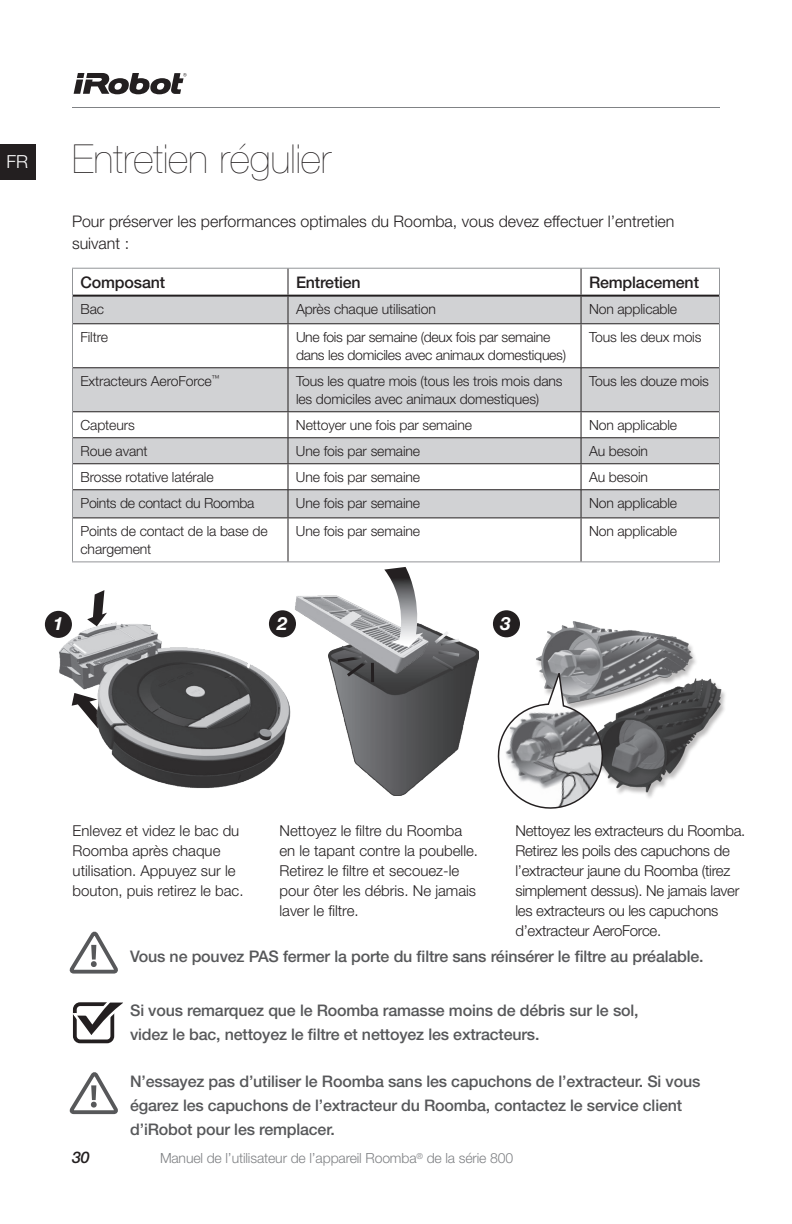
<style>
.page{position:relative;width:792px;height:1224px;background:#fff}
.page>*{position:absolute;margin:0;border:0;box-sizing:border-box;transform-origin:0 0}
.t1{font:200 40px "Helvetica Neue LT Pro";color:#231f20}
.t2{font:italic 700 18.2px "Helvetica Neue LT Pro";color:#fff}
.t3{font:300 18px "Helvetica Neue LT Pro";color:#fff}
.t4{font:500 16px/24px "Helvetica Neue LT Pro";letter-spacing:-.01em;color:#57585a}
.t5{font:300 16px/22px "Helvetica Neue LT Pro";color:#231f20}
.t6{font:500 16px "Helvetica Neue LT Pro";letter-spacing:-.01em;color:#231f20}
.t7{font:italic 500 16px "Helvetica Neue LT Pro";color:#231f20}
.t8{font:300 15px/20px "Helvetica Neue LT Pro";color:#231f20}
.t9{font:300 15px/20px "Helvetica Neue LT Pro";letter-spacing:-.02em;color:#231f20}
.t10{font:300 14px/18px "Helvetica Neue LT Pro";letter-spacing:-.01em;color:#231f20}
.t11{font:300 14px "Helvetica Neue LT Pro";letter-spacing:-.01em;color:#808285}
</style>
<div class="page">
<svg style="left:74px;top:73px;width:113px;height:21px"></svg>
<hr style="left:72px;top:107px;width:648px;height:1px;background:#808285">
<div style="left:0;top:144px;width:36px;height:36px;background:#231f20"></div>
<svg style="left:73px;top:297px;width:646px;height:220px;fill:#d1d2d4"></svg>
<hr style="left:72px;top:268px;width:216px;height:1px;background:#939598">
<hr style="left:288px;top:268px;width:293px;height:1px;background:#939598">
<hr style="left:581px;top:268px;width:139px;height:1px;background:#939598">
<svg style="left:72px;top:269px;width:1px;height:55px"></svg>
<svg style="left:719px;top:269px;width:1px;height:55px"></svg>
<hr style="left:72px;top:324px;width:1px;height:44px;background:#939598">
<hr style="left:719px;top:324px;width:1px;height:44px;background:#939598">
<hr style="left:72px;top:368px;width:1px;height:44px;background:#939598">
<hr style="left:719px;top:368px;width:1px;height:44px;background:#939598">
<svg style="left:72px;top:412px;width:1px;height:106px"></svg>
<svg style="left:719px;top:412px;width:1px;height:106px"></svg>
<hr style="left:72px;top:518px;width:1px;height:43px;background:#939598">
<hr style="left:719px;top:518px;width:1px;height:43px;background:#939598">
<hr style="left:72px;top:561px;width:216px;height:1px;background:#939598">
<hr style="left:288px;top:561px;width:293px;height:1px;background:#939598">
<hr style="left:581px;top:561px;width:139px;height:1px;background:#939598">
<svg style="left:288px;top:269px;width:1px;height:54px"></svg>
<hr style="left:73px;top:323px;width:215px;height:1px;background:#231f20">
<hr style="left:288px;top:323px;width:293px;height:1px;background:#231f20">
<hr style="left:288px;top:324px;width:1px;height:44px;background:#231f20">
<hr style="left:581px;top:323px;width:138px;height:1px;background:#231f20">
<hr style="left:288px;top:368px;width:1px;height:43px;background:#231f20">
<hr style="left:73px;top:411px;width:215px;height:1px;background:#231f20">
<hr style="left:288px;top:411px;width:293px;height:1px;background:#231f20">
<hr style="left:581px;top:411px;width:138px;height:1px;background:#231f20">
<hr style="left:73px;top:463px;width:215px;height:1px;background:#231f20">
<hr style="left:288px;top:463px;width:293px;height:1px;background:#231f20">
<hr style="left:581px;top:463px;width:138px;height:1px;background:#231f20">
<svg style="left:288px;top:412px;width:1px;height:105px"></svg>
<hr style="left:73px;top:517px;width:215px;height:1px;background:#231f20">
<hr style="left:288px;top:517px;width:293px;height:1px;background:#231f20">
<hr style="left:288px;top:518px;width:1px;height:43px;background:#231f20">
<hr style="left:581px;top:517px;width:138px;height:1px;background:#231f20">
<svg style="left:581px;top:269px;width:1px;height:54px"></svg>
<hr style="left:581px;top:324px;width:1px;height:44px;background:#231f20">
<hr style="left:73px;top:367px;width:215px;height:1px;background:#231f20">
<hr style="left:288px;top:367px;width:293px;height:1px;background:#231f20">
<hr style="left:581px;top:367px;width:138px;height:1px;background:#231f20">
<hr style="left:581px;top:368px;width:1px;height:43px;background:#231f20">
<hr style="left:73px;top:437px;width:215px;height:1px;background:#231f20">
<hr style="left:288px;top:437px;width:293px;height:1px;background:#231f20">
<hr style="left:581px;top:437px;width:138px;height:1px;background:#231f20">
<hr style="left:73px;top:489px;width:215px;height:1px;background:#231f20">
<hr style="left:288px;top:489px;width:293px;height:1px;background:#231f20">
<hr style="left:581px;top:489px;width:138px;height:1px;background:#231f20">
<svg style="left:581px;top:412px;width:1px;height:105px"></svg>
<hr style="left:581px;top:518px;width:1px;height:43px;background:#231f20">
<hr style="left:73px;top:295px;width:215px;height:2px;background:#231f20">
<hr style="left:288px;top:295px;width:293px;height:2px;background:#231f20">
<hr style="left:581px;top:295px;width:138px;height:2px;background:#231f20">
<img style="left:54px;top:612px;width:237px;height:176px">
<svg style="left:87px;top:590px;width:20px;height:36px"></svg>
<img style="left:332px;top:643px;width:147px;height:153px">
<img style="left:289px;top:595px;width:144px;height:80px">
<svg style="left:384px;top:567px;width:39px;height:80px"></svg>
<svg style="left:334px;top:644px;width:37px;height:36px"></svg>
<hr style="left:371px;top:663px;width:3px;height:19px;background:#fff">
<svg style="left:429px;top:628px;width:34px;height:45px;background:#7a7a7c"></svg>
<img style="left:492px;top:610px;width:233px;height:188px">
<svg style="left:492px;top:667px;width:117px;height:142px"></svg>
<svg style="left:72px;top:1002px;width:51px;height:41px"></svg>
<svg style="left:70px;top:1072px;width:48px;height:42px"></svg>
<div style="left:493px;top:610px;width:27px;height:27px;background:#231f20;border-radius:50%"></div>
<div style="left:45px;top:611px;width:27px;height:27px;background:#231f20;border-radius:50%"></div>
<div style="left:269px;top:610px;width:27px;height:27px;background:#231f20;border-radius:50%"></div>
<svg style="left:70px;top:932px;width:48px;height:42px"></svg>
<p class="t3" style="left:7px;top:150px;width:23px">FR</p>
<h1 class="t1" style="left:72px;top:135px;width:261px">Entretien régulier</h1>
<p class="t5" style="left:72px;top:210px;width:604px">Pour préserver les performances optimales du Roomba, vous devez effectuer l’entretien suivant :</p>
<p class="t6" style="left:80px;top:272px;width:86px">Composant</p>
<p class="t6" style="left:296px;top:272px;width:66px">Entretien</p>
<p class="t6" style="left:589px;top:272px;width:111px">Remplacement</p>
<p class="t10" style="left:80px;top:299px;width:25px">Bac</p>
<p class="t10" style="left:296px;top:299px;width:141px">Après chaque utilisation</p>
<p class="t10" style="left:589px;top:299px;width:90px">Non applicable</p>
<p class="t10" style="left:80px;top:328px;width:29px">Filtre</p>
<p class="t10" style="left:296px;top:328px;width:272px">Une fois par semaine (deux fois par semaine dans les domiciles avec animaux domestiques)</p>
<p class="t10" style="left:589px;top:328px;width:114px">Tous les deux mois</p>
<p class="t10" style="left:80px;top:372px;width:141px">Extracteurs AeroForce<sup>™</sup></p>
<p class="t10" style="left:296px;top:371px;width:268px">Tous les quatre mois (tous les trois mois dans les domiciles avec animaux domestiques)</p>
<p class="t10" style="left:589px;top:371px;width:121px">Tous les douze mois</p>
<p class="t10" style="left:80px;top:415px;width:56px">Capteurs</p>
<p class="t10" style="left:296px;top:415px;width:178px">Nettoyer une fois par semaine</p>
<p class="t10" style="left:589px;top:415px;width:90px">Non applicable</p>
<p class="t10" style="left:80px;top:441px;width:69px">Roue avant</p>
<p class="t10" style="left:296px;top:441px;width:126px">Une fois par semaine</p>
<p class="t10" style="left:589px;top:441px;width:61px">Au besoin</p>
<p class="t10" style="left:80px;top:467px;width:135px">Brosse rotative latérale</p>
<p class="t10" style="left:296px;top:467px;width:126px">Une fois par semaine</p>
<p class="t10" style="left:589px;top:467px;width:61px">Au besoin</p>
<p class="t10" style="left:80px;top:493px;width:175px">Points de contact du Roomba</p>
<p class="t10" style="left:296px;top:493px;width:126px">Une fois par semaine</p>
<p class="t10" style="left:589px;top:493px;width:90px">Non applicable</p>
<p class="t10" style="left:80px;top:522px;width:189px">Points de contact de la base de chargement</p>
<p class="t10" style="left:296px;top:522px;width:126px">Une fois par semaine</p>
<p class="t10" style="left:589px;top:522px;width:90px">Non applicable</p>
<h2 class="t2" style="left:53px;top:612px;width:12px">1</h2>
<h2 class="t2" style="left:277px;top:612px;width:12px">2</h2>
<h2 class="t2" style="left:501px;top:612px;width:12px">3</h2>
<p class="t8" style="left:73px;top:820px;width:172px">Enlevez et videz le bac du<br>Roomba après chaque utilisation. Appuyez sur le bouton, puis retirez le bac.</p>
<p class="t8" style="left:279px;top:820px;width:200px">Nettoyez le filtre du Roomba en le tapant contre la poubelle.<br>Retirez le filtre et secouez-le pour ôter les débris. Ne jamais laver le filtre.</p>
<p class="t9" style="left:515px;top:820px;width:231px">Nettoyez les extracteurs du Roomba.<br>Retirez les poils des capuchons de l’extracteur jaune du Roomba (tirez simplement dessus). Ne jamais laver les extracteurs ou les capuchons d’extracteur AeroForce.</p>
<p class="t4" style="left:130px;top:944px;width:575px">Vous ne pouvez PAS fermer la porte du filtre sans réinsérer le filtre au préalable.</p>
<p class="t4" style="left:130px;top:998px;width:510px">Si vous remarquez que le Roomba ramasse moins de débris sur le sol, videz le bac, nettoyez le filtre et nettoyez les extracteurs.</p>
<p class="t4" style="left:130px;top:1069px;width:572px">N’essayez pas d’utiliser le Roomba sans les capuchons de l’extracteur. Si vous égarez les capuchons de l’extracteur du Roomba, contactez le service client d’iRobot pour les remplacer.</p>
<p class="t7" style="left:72px;top:1148px;width:19px">30</p>
<p class="t11" style="left:160px;top:1150px;width:355px">Manuel de l’utilisateur de l’appareil Roomba<sup>®</sup> de la série 800</p>
</div>
